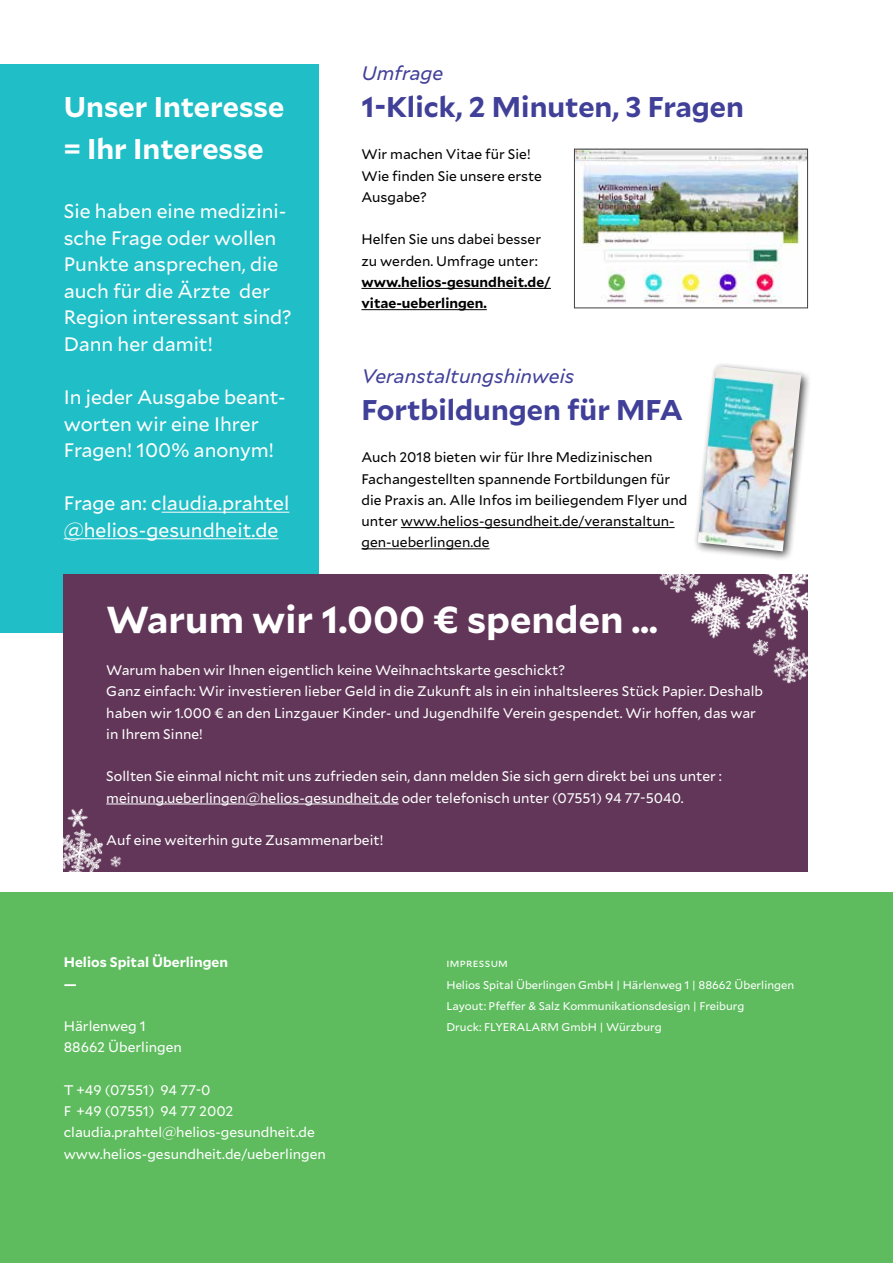
<style>
.page{position:relative;width:893px;height:1263px;background:#fff}
.page>*{position:absolute;margin:0;border:0;box-sizing:border-box;transform-origin:0 0}
.t1{font:700 37.5px "Mallory";color:#fff}
.t2{font:700 28.5px "Mallory";color:#414099}
.t3{font:700 28.5px/42.5px "Mallory";color:#fff}
.t4{font:19.5px/26.5px "Mallory";color:#fff}
.t5{font:italic 19.5px "Mallory";color:#414099}
.t6{font:13.8px/21.3px "Mallory";color:#fff}
.t7{font:13.8px/21.3px "Mallory";color:#000}
.t8{font:700 13.8px/21.3px "Mallory";color:#000}
.t9{font:700 13.8px/21.3px "Mallory";color:#fff}
.t10{font:11.25px/21.3px "Mallory";color:#fff}
</style>
<div class="page">
<div style="left:0;top:64px;width:319px;height:568px;background:#20bec6"></div>
<div style="left:64px;top:574px;width:744px;height:298px;background:#613658"></div>
<div style="left:0;top:893px;width:893px;height:370px;background:#5ebc5e"></div>
<hr style="left:162px;top:512px;width:127px;height:1px;background:#fff">
<hr style="left:64px;top:538px;width:214px;height:1px;background:#fff">
<hr style="left:361px;top:288px;width:190px;height:1px;background:#000">
<hr style="left:361px;top:309px;width:126px;height:1px;background:#000">
<hr style="left:401px;top:527px;width:274px;height:1px;background:#000">
<hr style="left:361px;top:548px;width:129px;height:1px;background:#000">
<img style="left:777px;top:574px;width:31px;height:67px">
<img style="left:67px;top:808px;width:21px;height:16px">
<img style="left:690px;top:574px;width:87px;height:65px">
<img style="left:42px;top:824px;width:73px;height:69px">
<img style="left:659px;top:574px;width:54px;height:37px">
<img style="left:773px;top:646px;width:35px;height:38px">
<img style="left:763px;top:626px;width:17px;height:15px">
<img style="left:748px;top:636px;width:27px;height:27px">
<img style="left:108px;top:854px;width:14px;height:17px">
<img style="left:576px;top:151px;width:230px;height:153px">
<div style="left:574px;top:149px;width:234px;height:159px;border:1px solid #414042"></div>
<hr style="left:106px;top:804px;width:293px;height:1px;background:#fff">
<div style="left:693px;top:361px;width:119px;height:201px;background:#000;opacity:.75"></div>
<img style="left:698px;top:366px;width:103px;height:185px">
<h2 class="t3" style="left:64px;top:84px;width:222px">Unser Interesse = Ihr Interesse</h2>
<h3 class="t4" style="left:64px;top:197px;width:229px">Sie haben eine medizini&shy;sche Frage oder wollen<br>Punkte ansprechen, die auch für die Ärzte der<br>Region interessant sind?<br>Dann her damit!</h3>
<h3 class="t4" style="left:64px;top:383px;width:223px">In jeder Ausgabe beant&shy;worten wir eine Ihrer<br>Fragen! 100% anonym!</h3>
<h3 class="t4" style="left:64px;top:489px;width:227px">Frage an: claudia.prahtel @helios-gesundheit.de</h3>
<h3 class="t5" style="left:361px;top:59px;width:83px">Umfrage</h3>
<h2 class="t2" style="left:361px;top:85px;width:384px">1-Klick, 2 Minuten, 3 Fragen</h2>
<p class="t7" style="left:361px;top:143px;width:182px">Wir machen Vitae für Sie!<br>Wie finden Sie unsere erste<br>Ausgabe?</p>
<p class="t7" style="left:361px;top:228px;width:181px">Helfen Sie uns dabei besser zu werden. Umfrage unter:</p>
<p class="t8" style="left:361px;top:271px;width:191px">www.helios-gesundheit.de/ vitae-ueberlingen.</p>
<h3 class="t5" style="left:361px;top:362px;width:215px">Veranstaltungshinweis</h3>
<h2 class="t2" style="left:361px;top:388px;width:323px">Fortbildungen für MFA</h2>
<p class="t7" style="left:361px;top:446px;width:328px">Auch 2018 bieten wir für Ihre Medizinischen Fachangestellten spannende Fortbildungen für die Praxis an. Alle Infos im beiliegendem Flyer und unter www.helios-gesundheit.de/veranstaltun&shy;gen-ueberlingen.de</p>
<h1 class="t1" style="left:106px;top:591px;width:553px">Warum wir 1.000 € spenden …</h1>
<p class="t6" style="left:106px;top:659px;width:658px">Warum haben wir Ihnen eigentlich keine Weihnachtskarte geschickt?<br>Ganz einfach: Wir investieren lieber Geld in die Zukunft als in ein inhaltsleeres Stück Papier. Deshalb haben wir 1.000 € an den Linzgauer Kinder- und Jugendhilfe Verein gespendet. Wir hoffen, das war in Ihrem Sinne!</p>
<p class="t6" style="left:106px;top:765px;width:617px">Sollten Sie einmal nicht mit uns zufrieden sein, dann melden Sie sich gern direkt bei uns unter : meinung.ueberlingen@helios-gesundheit.de oder telefonisch unter (07551) 94 77-5040.</p>
<p class="t6" style="left:106px;top:829px;width:278px">Auf eine weiterhin gute Zusammenarbeit!</p>
<p class="t9" style="left:64px;top:951px;width:166px">Helios Spital Überlingen —</p>
<p class="t6" style="left:64px;top:1015px;width:120px">Härlenweg 1<br>88662 Überlingen</p>
<p class="t6" style="left:64px;top:1079px;width:264px">T +49 (07551) 94 77-0<br>F +49 (07551) 94 77 2002 claudia.prahtel@helios-gesundheit.de www.helios-gesundheit.de/ueberlingen</p>
<p class="t10" style="left:446px;top:952px;width:349px">impressum<br>Helios Spital Überlingen GmbH | Härlenweg 1 | 88662 Überlingen Layout: Pfeffer &amp; Salz Kommunikationsdesign | Freiburg<br>Druck: FLYERALARM GmbH | Würzburg</p>
</div>
